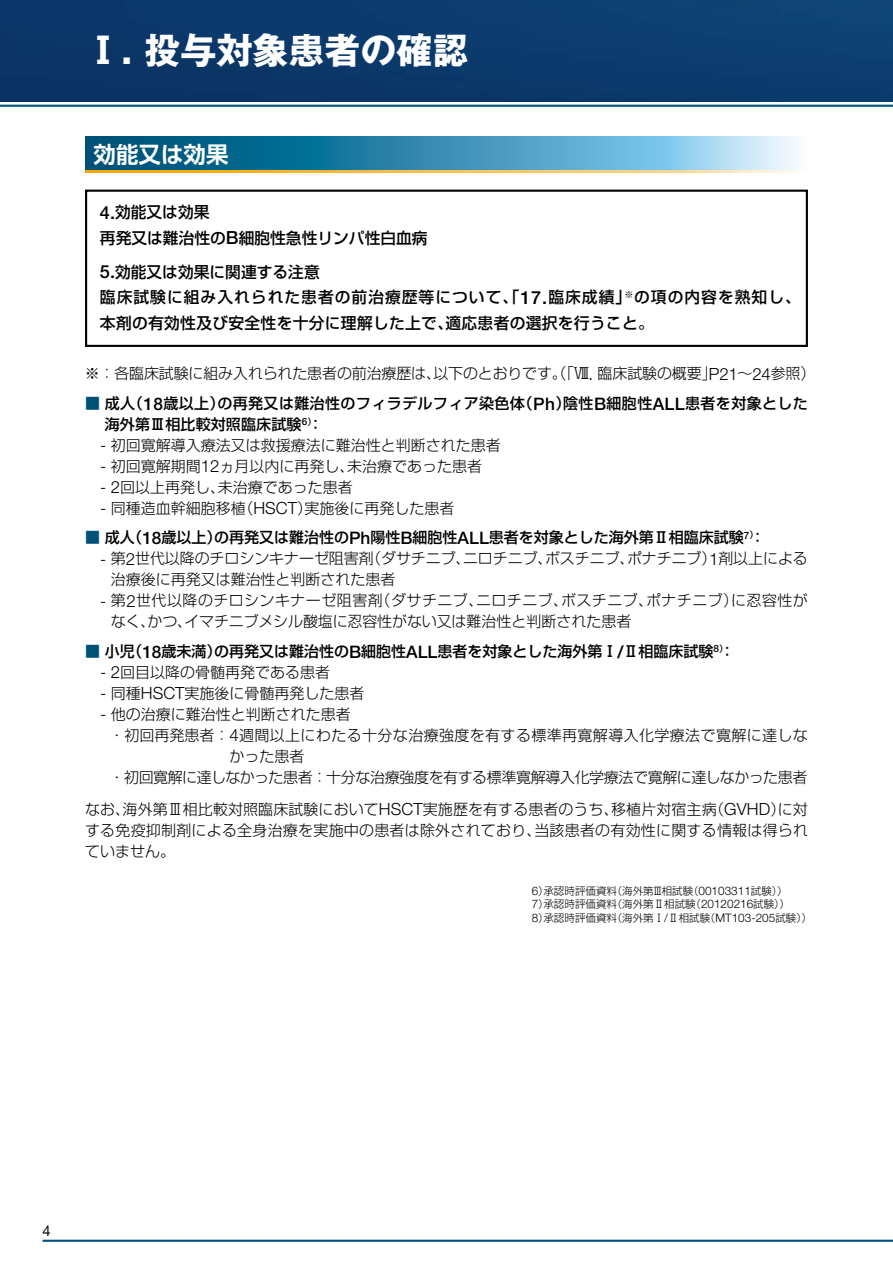
<style>
.page{position:relative;width:893px;height:1263px;background:#fff}
.page>*{position:absolute;margin:0;border:0;box-sizing:border-box;transform-origin:0 0}
.t1{font:700 36px "Gothic MB101 Pro";color:#fff}
.t2{font:700 22.5px "Shin Go Pro De";color:#fff}
.t3{font:500 15.75px/25.5px "Shin Go Pro";letter-spacing:.02em;color:#000}
.t4{font:500 15.75px/25.5px "Shin Go Pro";color:#000}
.t5{font:300 15px/21px "Shin Go Pro";color:#000}
.t6{font:300 15px/21px "Shin Go Pro";letter-spacing:.025em;color:#000}
.t7{font:500 15px "Shin Go Pro";color:#000}
.t8{font:500 15px/21px "Shin Go Pro";letter-spacing:.025em;color:#000}
.t9{font:300 15px "Shin Go Pro";letter-spacing:-.03em;color:#000}
.t10{font:14.7px "Helvetica Neue LT Std";color:#000}
.t11{font:300 10.5px/13.5px "Shin Go Pro";color:#000}
.s1{font-family:"Helvetica Neue LT Std";font-size:18.15px}
.s2{font-family:"Helvetica Neue LT Std";font-size:16.8px}
.s3{color:#005178}
.s4{font-family:"Helvetica Neue LT Std";font-size:17.25px}
.s5{font-weight:400;color:#005178}
.s6{font-family:"Helvetica Neue LT Std";font-size:11.7px}
</style>
<div class="page">
<div style="left:0;top:0;width:893px;height:101px;background:#0c3b6c"></div>
<hr style="left:0;top:105px;width:893px;height:2px;background:#005178">
<hr style="left:43px;top:1240px;width:850px;height:2px;background:#005178">
<svg style="left:85px;top:136px;width:712px;height:34px;background:#4594b7"></svg>
<svg style="left:85px;top:170px;width:713px;height:2px"></svg>
<div style="left:85px;top:190px;width:723px;height:157px;border:2px solid #000"></div>
<h1 class="t1" style="left:85px;top:21px;width:385px">Ⅰ. 投与対象患者の確認</h1>
<h2 class="t2" style="left:94px;top:136px;width:136px">効能又は効果</h2>
<p class="t4" style="left:100px;top:198px;width:329px"><span class="s1">4.</span>効能又は効果<br>再発又は難治性の<span class="s1">B</span>細胞性急性リンパ性白血病</p>
<p class="t3" style="left:100px;top:257px;width:702px"><span class="s1">5.</span>効能又は効果に関連する注意<br>臨床試験に組み入れられた患者の前治療歴等について、「<span class="s1">17.</span>臨床成績」<sup>※</sup>の項の内容を熟知し、本剤の有効性及び安全性を十分に理解した上で、適応患者の選択を行うこと。</p>
<p class="t5" style="left:85px;top:361px;width:732px">※：各臨床試験に組み入れられた患者の前治療歴は、以下のとおりです。（「Ⅷ<span class="s2">.</span> 臨床試験の概要」<span class="s2">P21</span>～<span class="s2">24</span>参照）</p>
<p class="t8" style="left:105px;top:391px;width:705px;text-indent:-20px"><span class="s3">■</span> 成人（<span class="s4">18</span>歳以上）の再発又は難治性のフィラデルフィア染色体（<span class="s4">Ph</span>）陰性<span class="s4">B</span>細胞性<span class="s4">ALL</span>患者を対象とした海外第Ⅲ相比較対照臨床試験<sup>6</sup><sup>）</sup>：</p>
<p class="t5" style="left:100px;top:433px;width:402px"><span class="s2">-</span> 初回寛解導入療法又は救援療法に難治性と判断された患者</p>
<p class="t5" style="left:100px;top:454px;width:384px"><span class="s2">-</span> 初回寛解期間<span class="s2">12</span>ヵ月以内に再発し、未治療であった患者</p>
<p class="t5" style="left:100px;top:475px;width:254px"><span class="s2">- 2</span>回以上再発し、未治療であった患者</p>
<p class="t5" style="left:100px;top:496px;width:356px"><span class="s2">-</span> 同種造血幹細胞移植（<span class="s2">HSCT</span>）実施後に再発した患者</p>
<p class="t7" style="left:85px;top:525px;width:682px"><span class="s5">■</span> 成人（<span class="s4">18</span>歳以上）の再発又は難治性の<span class="s4">Ph</span>陽性<span class="s4">B</span>細胞性<span class="s4">ALL</span>患者を対象とした海外第Ⅱ相臨床試験<sup>7</sup><sup>）</sup>：</p>
<p class="t5" style="left:111px;top:546px;width:698px;text-indent:-11px"><span class="s2">-</span> 第<span class="s2">2</span>世代以降のチロシンキナーゼ阻害剤（ダサチニブ、ニロチニブ、ボスチニブ、ポナチニブ）<span class="s2">1</span>剤以上による治療後に再発又は難治性と判断された患者</p>
<p class="t6" style="left:111px;top:588px;width:699px;text-indent:-11px"><span class="s2">-</span> 第<span class="s2">2</span>世代以降のチロシンキナーゼ阻害剤（ダサチニブ、ニロチニブ、ボスチニブ、ポナチニブ）に忍容性がなく、かつ、イマチニブメシル酸塩に忍容性がない又は難治性と判断された患者</p>
<p class="t7" style="left:85px;top:639px;width:651px"><span class="s3">■</span> 小児（<span class="s4">18</span>歳未満）の再発又は難治性の<span class="s4">B</span>細胞性<span class="s4">ALL</span>患者を対象とした海外第Ⅰ<span class="s4">/</span>Ⅱ相臨床試験<sup>8</sup><sup>）</sup>：</p>
<p class="t5" style="left:100px;top:660px;width:232px"><span class="s2">- 2</span>回目以降の骨髄再発である患者</p>
<p class="t5" style="left:100px;top:681px;width:266px"><span class="s2">-</span> 同種<span class="s2">HSCT</span>実施後に骨髄再発した患者</p>
<p class="t5" style="left:100px;top:702px;width:252px"><span class="s2">-</span> 他の治療に難治性と判断された患者</p>
<p class="t6" style="left:94px;top:723px;width:715px">　・初回再発患者：<span class="s2">4</span>週間以上にわたる十分な治療強度を有する標準再寛解導入化学療法で寛解に達しな</p>
<p class="t5" style="left:229px;top:744px;width:76px">かった患者</p>
<p class="t9" style="left:94px;top:765px;width:714px">　・初回寛解に達しなかった患者：十分な治療強度を有する標準寛解導入化学療法で寛解に達しなかった患者</p>
<p class="t5" style="left:85px;top:796px;width:725px;text-align:justify">なお、海外第Ⅲ相比較対照臨床試験において<span class="s2">HSCT</span>実施歴を有する患者のうち、移植片対宿主病（<span class="s2">GVHD</span>）に対する免疫抑制剤による全身治療を実施中の患者は除外されており、当該患者の有効性に関する情報は得られていません。</p>
<p class="t11" style="left:532px;top:883px;width:282px"><span class="s6">6</span>）承認時評価資料（海外第Ⅲ相試験（<span class="s6">00103311</span>試験））<br><span class="s6">7</span>）承認時評価資料（海外第Ⅱ相試験（<span class="s6">20120216</span>試験））<br><span class="s6">8</span>）承認時評価資料（海外第Ⅰ<span class="s6">/</span>Ⅱ相試験（<span class="s6">MT103-205</span>試験））</p>
<p class="t10" style="left:43px;top:1222px;width:10px">4</p>
</div>
